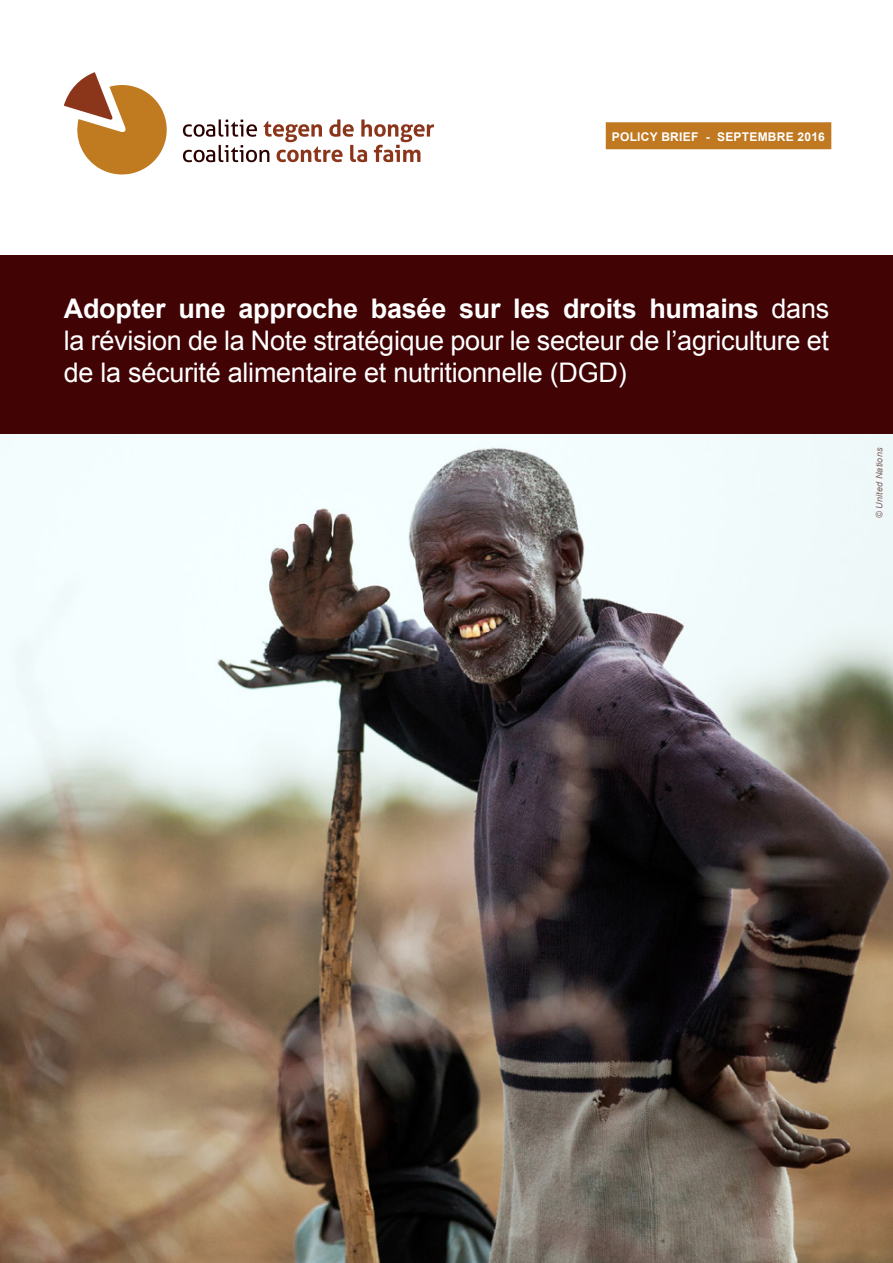
<style>
.page{position:relative;width:893px;height:1263px;background:#fff}
.page>*{position:absolute;margin:0;border:0;box-sizing:border-box;transform-origin:0 0}
.t1{font:27px/32.4px "Arial";letter-spacing:-.01em;color:#fff;text-align:justify}
.t2{font:700 12px "Arial";letter-spacing:.02em;color:#fff}
.t3{font:italic 9px "Arial";letter-spacing:.02em;color:#816461}
.s1{font-weight:700}
</style>
<div class="page">
<img style="left:0;top:434px;width:893px;height:829px">
<svg style="left:64px;top:72px;width:103px;height:102px"></svg>
<svg style="left:183px;top:119px;width:251px;height:43px"></svg>
<div style="left:606px;top:122px;width:225px;height:27px;background:#c07921"></div>
<div style="left:0;top:255px;width:893px;height:179px;background:#420305"></div>
<p class="t2" style="left:612px;top:129px;width:215px">POLICY BRIEF - SEPTEMBRE 2016</p>
<p class="t1" style="left:64px;top:292px;width:767px"><span class="s1">Adopter une approche basée sur les droits humains</span> dans la révision de la Note stratégique pour le secteur de l’agriculture et de la sécurité alimentaire et nutritionnelle (DGD)</p>
<p class="t3" style="left:873px;top:518px;width:72px;rotate:-90deg">© United Nations</p>
</div>
